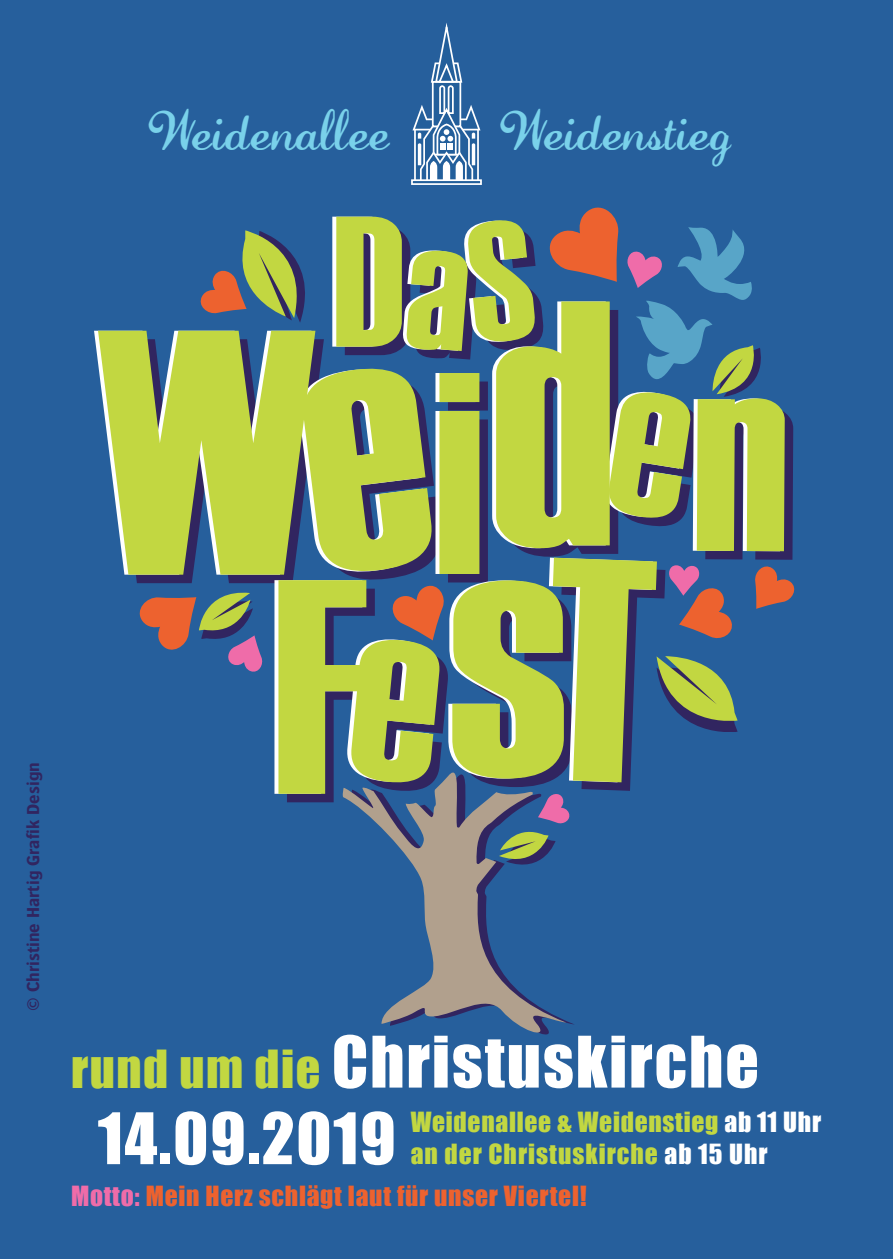
<style>
.page{position:relative;width:893px;height:1259px;background:#265f9c}
.page>*{position:absolute;margin:0;border:0;box-sizing:border-box;transform-origin:0 0}
.t1{font:65.7px/76.5px "Impact";letter-spacing:.03em;color:#fff}
.t2{font:41.1px "Lauren Script";color:#79d1ea}
.t3{font:25.5px/31.8px "Impact";letter-spacing:.03em;color:#c2d741}
.t4{font:25.5px "Impact";letter-spacing:.03em;color:#ed622f}
.t5{font:700 18px "Bosis";color:#312560}
.s1{font-size:48.3px;color:#c2d741}
.s2{color:#fff}
.s3{color:#ef6ca9}
</style>
<div class="page">
<svg style="left:98px;top:331px;width:36px;height:243px;fill:#c2d741"></svg>
<svg style="left:381px;top:874px;width:185px;height:161px"></svg>
<svg style="left:412px;top:25px;width:68px;height:154px"></svg>
<div style="left:440px;top:143px;width:6px;height:7px;background:#fff"></div>
<div style="left:447px;top:143px;width:6px;height:7px;background:#fff"></div>
<svg style="left:411px;top:179px;width:71px;height:6px"></svg>
<svg style="left:134px;top:207px;width:661px;height:667px"></svg>
<h2 class="t2" style="left:149px;top:104px;width:243px">Weidenallee</h2>
<h2 class="t2" style="left:501px;top:104px;width:232px">Weidenstieg</h2>
<p class="t5" style="left:23px;top:1010px;width:250px;rotate:-90deg">© Christine Hartig Grafik Design</p>
<h1 class="t1" style="left:98px;top:1021px;width:662px;text-indent:-27px"><span class="s1">rund um die</span> Christuskirche<br>14.09.2019</h1>
<p class="t3" style="left:411px;top:1106px;width:412px">Weidenallee &amp; Weidenstieg <span class="s2">ab 11 Uhr </span>an der Christuskirche <span class="s2">ab 15 Uhr</span></p>
<p class="t4" style="left:71px;top:1176px;width:517px"><span class="s3">Motto:</span> Mein Herz schlägt laut für unser Viertel!</p>
</div>
